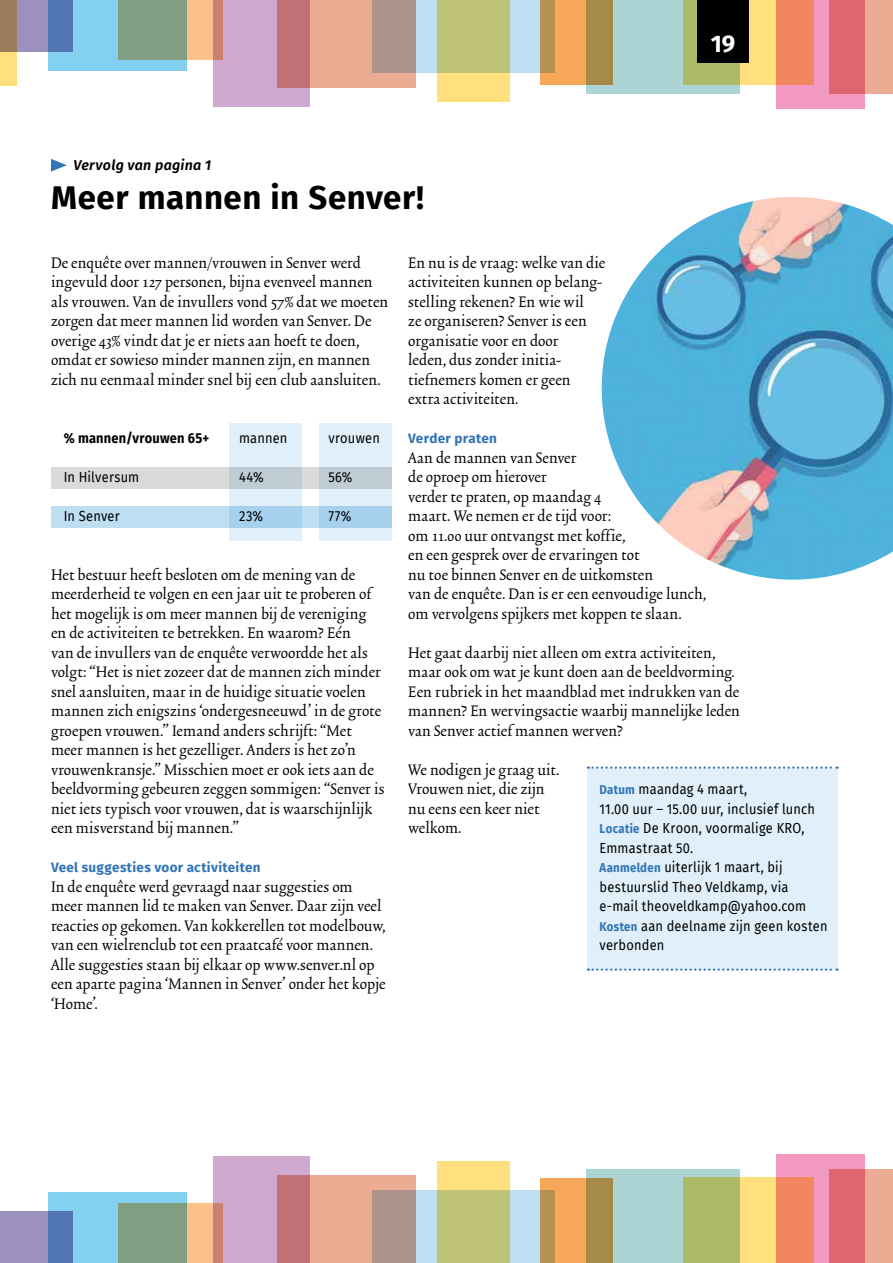
<style>
.page{position:relative;width:893px;height:1263px;background:#fff}
.page>*{position:absolute;margin:0;border:0;box-sizing:border-box;transform-origin:0 0}
.t1{font:700 33px "Fira Sans";letter-spacing:.015em;color:#000}
.t2{font:700 24px "Fira Sans";color:#fff}
.t3{font:18px/19.5px "Trinite No 2 Rom Con";letter-spacing:.01em;color:#000}
.t4{font:14.25px/19.5px "Fira Sans";letter-spacing:.015em;color:#000;scale:.9 1}
.t5{font:700 14.25px "Fira Sans";letter-spacing:.015em;color:#000;scale:.9 1}
.t6{font:italic 600 14.25px "Fira Sans";letter-spacing:.02em;color:#000}
.t7{font:700 13.5px "Fira Sans";letter-spacing:.02em;color:#3175b7}
.s1{font-weight:700;font-size:12.75px;color:#3175b7}
</style>
<div class="page">
<div style="left:278px;top:0;width:138px;height:87px;background:#ecab93"></div>
<div style="left:437px;top:0;width:73px;height:102px;background:#ffe07d"></div>
<svg style="left:214px;top:0;width:96px;height:106px;background:#cb97b4"></svg>
<svg style="left:187px;top:0;width:36px;height:59px;background:#ecaf82"></svg>
<img style="left:602px;top:197px;width:291px;height:383px">
<div style="left:683px;top:0;width:131px;height:85px;background:#ffe07d"></div>
<svg style="left:372px;top:0;width:168px;height:72px;background:#b9bea1"></svg>
<svg style="left:540px;top:0;width:47px;height:85px;background:#e3a056"></svg>
<svg style="left:587px;top:0;width:153px;height:94px;background:#aac0a5"></svg>
<svg style="left:776px;top:0;width:89px;height:109px;background:#f28f8e"></svg>
<svg style="left:829px;top:0;width:64px;height:94px;background:#e4847e"></svg>
<div style="left:697px;top:0;width:51px;height:62px;background:#000"></div>
<svg style="left:48px;top:0;width:139px;height:71px;background:#82b7bb"></svg>
<svg style="left:17px;top:0;width:55px;height:51px;background:#7a84b7"></svg>
<svg style="left:0;top:0;width:17px;height:85px"></svg>
<svg style="left:51px;top:159px;width:16px;height:13px"></svg>
<div style="left:683px;top:1178px;width:131px;height:85px;background:#ffe07d"></div>
<div style="left:278px;top:1175px;width:138px;height:88px;background:#ecab93"></div>
<svg style="left:372px;top:1191px;width:168px;height:72px;background:#b7bbc2"></svg>
<svg style="left:437px;top:1161px;width:73px;height:102px;background:#d0cb77"></svg>
<svg style="left:540px;top:1178px;width:47px;height:85px;background:#e3a056"></svg>
<svg style="left:587px;top:1169px;width:153px;height:94px;background:#aabf98"></svg>
<svg style="left:776px;top:1154px;width:89px;height:109px;background:#f28f8d"></svg>
<svg style="left:829px;top:1169px;width:64px;height:94px;background:#e4847e"></svg>
<svg style="left:214px;top:1157px;width:96px;height:106px;background:#cb98b5"></svg>
<div style="left:0;top:1211px;width:72px;height:52px;background:#9c90bc"></div>
<svg style="left:48px;top:1192px;width:139px;height:71px;background:#78bbe1"></svg>
<svg style="left:118px;top:1204px;width:105px;height:59px;background:#a6a482"></svg>
<div style="left:587px;top:768px;width:251px;height:202px;background:#e0eff9"></div>
<svg style="left:588px;top:766px;width:250px;height:3px"></svg>
<svg style="left:588px;top:968px;width:250px;height:3px"></svg>
<div style="left:51px;top:506px;width:340px;height:21px;background:#bedef2"></div>
<div style="left:51px;top:467px;width:340px;height:21px;background:#dadada"></div>
<svg style="left:319px;top:424px;width:72px;height:117px;background:#cee2ef"></svg>
<svg style="left:230px;top:424px;width:72px;height:117px;background:#cee2ef"></svg>
<p class="t6" style="left:74px;top:153px;width:139px">Vervolg van pagina 1</p>
<h1 class="t1" style="left:51px;top:170px;width:375px">Meer mannen in Senver!</h1>
<h2 class="t2" style="left:711px;top:24px;width:26px">19</h2>
<p class="t3" style="left:51px;top:254px;width:339px">De enquête over mannen/vrouwen in Senver werd ingevuld door 127 personen, bijna evenveel mannen als vrouwen. Van de invullers vond 57% dat we moeten zorgen dat meer mannen lid worden van Senver. De overige 43% vindt dat je er niets aan hoeft te doen, omdat er sowieso minder mannen zijn, en mannen zich nu eenmaal minder snel bij een club aansluiten.</p>
<p class="t5" style="left:64px;top:426px;width:163px">% mannen/vrouwen 65+</p>
<p class="t4" style="left:64px;top:467px;width:85px">In Hilversum</p>
<p class="t4" style="left:64px;top:506px;width:64px">In Senver</p>
<p class="t4" style="left:239px;top:428px;width:55px">mannen</p>
<p class="t4" style="left:239px;top:467px;width:29px">44%</p>
<p class="t4" style="left:239px;top:506px;width:28px">23%</p>
<p class="t4" style="left:328px;top:428px;width:59px">vrouwen</p>
<p class="t4" style="left:328px;top:467px;width:28px">56%</p>
<p class="t4" style="left:328px;top:506px;width:27px">77%</p>
<p class="t3" style="left:51px;top:566px;width:335px">Het bestuur heeft besloten om de mening van de meerderheid te volgen en een jaar uit te proberen of het mogelijk is om meer mannen bij de vereniging en de activiteiten te betrekken. En waarom? Eén<br>van de invullers van de enquête verwoordde het als volgt: “Het is niet zozeer dat de mannen zich minder snel aansluiten, maar in de huidige situatie voelen mannen zich enigszins ‘ondergesneeuwd’ in de grote groepen vrouwen.” Iemand anders schrijft: “Met meer mannen is het gezelliger. Anders is het zo’n vrouwenkransje.” Misschien moet er ook iets aan de beeldvorming gebeuren zeggen sommigen: “Senver is niet iets typisch voor vrouwen, dat is waarschijnlijk een misverstand bij mannen.”</p>
<p class="t7" style="left:51px;top:856px;width:211px">Veel suggesties voor activiteiten</p>
<p class="t3" style="left:51px;top:878px;width:336px">In de enquête werd gevraagd naar suggesties om meer mannen lid te maken van Senver. Daar zijn veel reacties op gekomen. Van kokkerellen tot modelbouw, van een wielrenclub tot een praatcafé voor mannen.<br>Alle suggesties staan bij elkaar op www.senver.nl op een aparte pagina ‘Mannen in Senver’ onder het kopje ‘Home’.</p>
<p class="t3" style="left:408px;top:254px;width:198px">En nu is de vraag: welke van die activiteiten kunnen op belang&shy;stelling rekenen? En wie wil<br>ze organiseren? Senver is een organisatie voor en door<br>leden, dus zonder initia&shy;tiefnemers komen er geen extra activiteiten.</p>
<p class="t7" style="left:408px;top:427px;width:90px">Verder praten</p>
<p class="t3" style="left:408px;top:449px;width:299px">Aan de mannen van Senver<br>de oproep om hierover<br>verder te praten, op maandag 4<br>maart. We nemen er de tijd voor:<br>om 11.00 uur ontvangst met koffie,<br>en een gesprek over de ervaringen tot<br>nu toe binnen Senver en de uitkomsten<br>van de enquête. Dan is er een eenvoudige lunch, om vervolgens spijkers met koppen te slaan.</p>
<p class="t3" style="left:408px;top:644px;width:333px">Het gaat daarbij niet alleen om extra activiteiten, maar ook om wat je kunt doen aan de beeldvorming.<br>Een rubriek in het maandblad met indrukken van de mannen? En wervingsactie waarbij mannelijke leden van Senver actief mannen werven?</p>
<p class="t3" style="left:408px;top:761px;width:153px">We nodigen je graag uit.<br>Vrouwen niet, die zijn nu eens een keer niet welkom.</p>
<p class="t4" style="left:600px;top:779px;width:255px"><span class="s1">Datum</span> maandag 4 maart,<br>11.00 uur – 15.00 uur, inclusief lunch<br><span class="s1">Locatie</span> De Kroon, voormalige KRO,<br>Emmastraat 50.<br><span class="s1">Aanmelden</span> uiterlijk 1 maart, bij bestuurslid Theo Veldkamp, via e-mail theoveldkamp@yahoo.com<br><span class="s1">Kosten</span> aan deelname zijn geen kosten verbonden</p>
</div>
